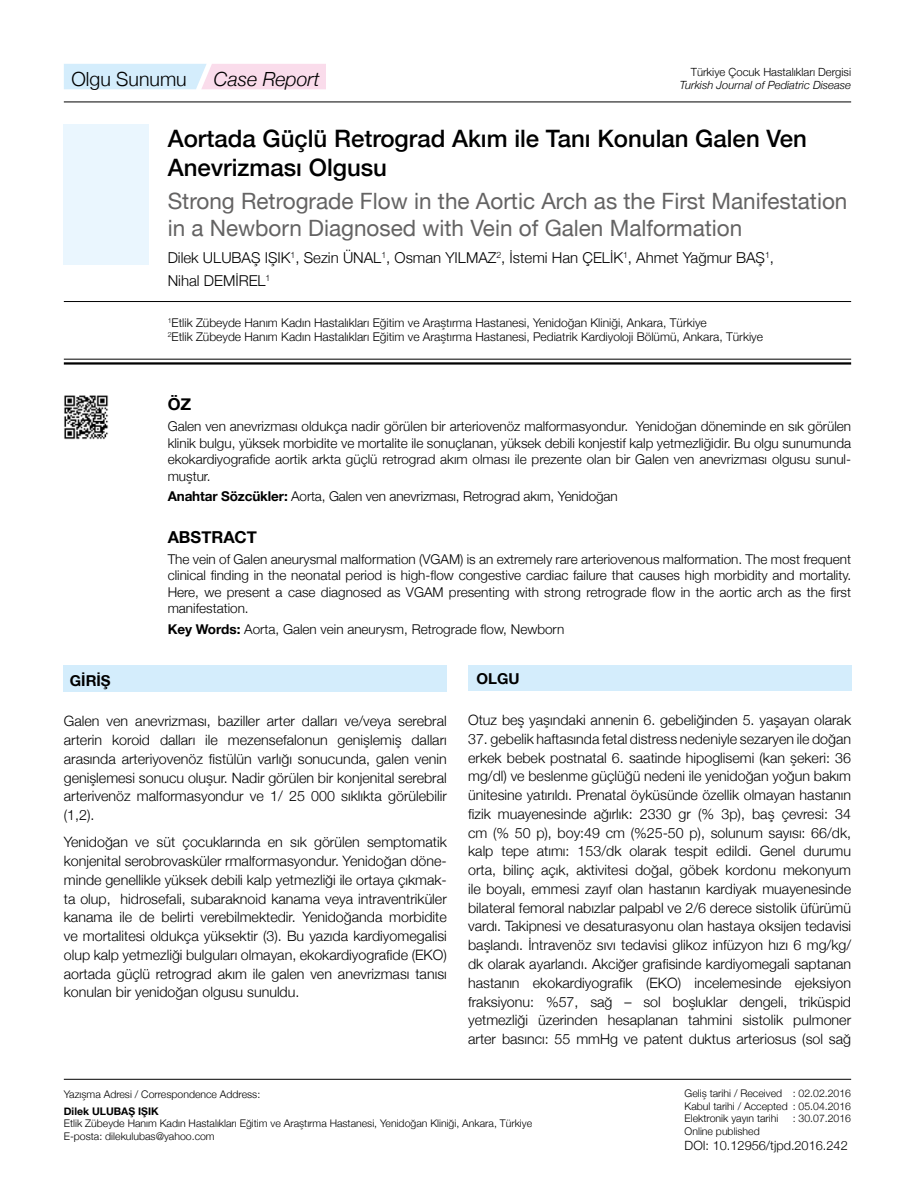
<style>
.page{position:relative;width:915px;height:1191px;background:#fff}
.page>*{position:absolute;margin:0;border:0;box-sizing:border-box;transform-origin:0 0}
.t1{font:500 24px/28.8px "Helvetica Neue";color:#000}
.t2{font:22.5px/27px "Helvetica Neue";color:#646363}
.t3{font:300 19.5px "Helvetica Neue";color:#000}
.t4{font:italic 300 19.5px "Helvetica Neue";color:#000}
.t5{font:700 16.5px "Helvetica Neue";color:#000}
.t6{font:300 15px/22.5px "Helvetica Neue";color:#000}
.t7{font:700 15px "Helvetica Neue";color:#000}
.t8{font:300 14.25px/18.8px "Helvetica Neue";color:#000;text-align:justify}
.t9{font:300 13.5px/16.5px "Helvetica Neue";color:#000;text-align:justify}
.t10{font:300 12.75px "Helvetica Neue";color:#000}
.t11{font:300 12px/14.4px "Helvetica Neue";color:#000}
.t12{font:italic 300 11.25px "Helvetica Neue";color:#000}
.t13{font:300 11.25px "Helvetica Neue";color:#000}
.t14{font:300 10.5px/12.6px "Helvetica Neue";color:#000}
.t15{font:700 10.5px "Helvetica Neue";color:#000}
.s1{font-weight:700}
</style>
<div class="page">
<hr style="left:64px;top:1079px;width:786px;height:1px;background:#000">
<hr style="left:64px;top:102px;width:786px;height:1px;background:#000">
<svg style="left:64px;top:64px;width:262px;height:25px;background:#e6e5f4"></svg>
<div style="left:468px;top:665px;width:382px;height:26px;background:#d4edfc"></div>
<div style="left:64px;top:665px;width:382px;height:27px;background:#d4edfc"></div>
<hr style="left:64px;top:301px;width:786px;height:1px;background:#000">
<div style="left:64px;top:124px;width:85px;height:140px;background:#eaf6fe"></div>
<hr style="left:64px;top:362px;width:786px;height:2px;background:#000">
<hr style="left:64px;top:359px;width:786px;height:1px;background:#000">
<img style="left:64px;top:395px;width:45px;height:44px">
<h3 class="t3" style="left:71px;top:63px;width:117px">Olgu Sunumu</h3>
<h3 class="t4" style="left:214px;top:64px;width:107px">Case Report</h3>
<p class="t13" style="left:690px;top:63px;width:162px">Türkiye Çocuk Hastalıkları Dergisi</p>
<p class="t12" style="left:679px;top:76px;width:173px">Turkish Journal of Pediatric Disease</p>
<h1 class="t1" style="left:168px;top:122px;width:640px">Aortada Güçlü Retrograd Akım ile Tanı Konulan Galen Ven<br>Anevrizması Olgusu</h1>
<h2 class="t2" style="left:168px;top:189px;width:681px">Strong Retrograde Flow in the Aortic Arch as the First Manifestation in a Newborn Diagnosed with Vein of Galen Malformation</h2>
<p class="t6" style="left:168px;top:245px;width:607px">Dilek ULUBAŞ IŞIK<sup>1</sup>, Sezin ÜNAL<sup>1</sup>, Osman YILMAZ<sup>2</sup>, İstemi Han ÇELİK<sup>1</sup>, Ahmet Yağmur BAŞ<sup>1</sup>,<br>Nihal DEMİREL<sup>1</sup></p>
<p class="t11" style="left:168px;top:314px;width:596px"><sup>1</sup>Etlik Zübeyde Hanım Kadın Hastalıkları Eğitim ve Araştırma Hastanesi, Yenidoğan Kliniği, Ankara, Türkiye<br><sup>2</sup>Etlik Zübeyde Hanım Kadın Hastalıkları Eğitim ve Araştırma Hastanesi, Pediatrik Kardiyoloji Bölümü, Ankara, Türkiye</p>
<p class="t5" style="left:168px;top:391px;width:25px">ÖZ</p>
<p class="t9" style="left:168px;top:417px;width:684px">Galen ven anevrizması oldukça nadir görülen bir arteriovenöz malformasyondur. Yenidoğan döneminde en sık görülen klinik bulgu, yüksek morbidite ve mortalite ile sonuçlanan, yüksek debili konjestif kalp yetmezliğidir. Bu olgu sunumunda ekokardiyografide aortik arkta güçlü retrograd akım olması ile prezente olan bir Galen ven anevrizması olgusu sunul&shy;muştur.</p>
<p class="t9" style="left:168px;top:487px;width:451px"><span class="s1">Anahtar Sözcükler:</span> Aorta, Galen ven anevrizması, Retrograd akım, Yenidoğan</p>
<p class="t5" style="left:168px;top:524px;width:91px">ABSTRACT</p>
<p class="t9" style="left:168px;top:550px;width:684px">The vein of Galen aneurysmal malformation (VGAM) is an extremely rare arteriovenous malformation. The most frequent clinical finding in the neonatal period is high-flow congestive cardiac failure that causes high morbidity and mortality.<br>Here, we present a case diagnosed as VGAM presenting with strong retrograde flow in the aortic arch as the first manifestation.</p>
<p class="t9" style="left:168px;top:620px;width:398px"><span class="s1">Key Words:</span> Aorta, Galen vein aneurysm, Retrograde flow, Newborn</p>
<p class="t7" style="left:70px;top:669px;width:42px">GİRİŞ</p>
<p class="t8" style="left:64px;top:710px;width:384px">Galen ven anevrizması, baziller arter dalları ve/veya serebral arterin koroid dalları ile mezensefalonun genişlemiş dalları arasında arteriyovenöz fistülün varlığı sonucunda, galen venin genişlemesi sonucu oluşur. Nadir görülen bir konjenital serebral arterivenöz malformasyondur ve 1/ 25 000 sıklıkta görülebilir (1,2).</p>
<p class="t8" style="left:64px;top:832px;width:384px">Yenidoğan ve süt çocuklarında en sık görülen semptomatik konjenital serobrovasküler rmalformasyondur. Yenidoğan döne&shy;minde genellikle yüksek debili kalp yetmezliği ile ortaya çıkmak&shy;ta olup, hidrosefali, subaraknoid kanama veya intraventriküler kanama ile de belirti verebilmektedir. Yenidoğanda morbidite ve mortalitesi oldukça yüksektir (3). Bu yazıda kardiyomegalisi olup kalp yetmezliği bulguları olmayan, ekokardiyografide (EKO) aortada güçlü retrograd akım ile galen ven anevrizması tanısı konulan bir yenidoğan olgusu sunuldu.</p>
<p class="t7" style="left:476px;top:666px;width:45px">OLGU</p>
<p class="t8" style="left:468px;top:709px;width:384px">Otuz beş yaşındaki annenin 6. gebeliğinden 5. yaşayan olarak</p>
<p class="t8" style="left:468px;top:728px;width:384px">37. gebelik haftasında fetal distress nedeniyle sezaryen ile doğan erkek bebek postnatal 6. saatinde hipoglisemi (kan şekeri: 36 mg/dl) ve beslenme güçlüğü nedeni ile yenidoğan yoğun bakım ünitesine yatırıldı. Prenatal öyküsünde özellik olmayan hastanın fizik muayenesinde ağırlık: 2330 gr (% 3p), baş çevresi: 34 cm (% 50 p), boy:49 cm (%25-50 p), solunum sayısı: 66/dk, kalp tepe atımı: 153/dk olarak tespit edildi. Genel durumu orta, bilinç açık, aktivitesi doğal, göbek kordonu mekonyum ile boyalı, emmesi zayıf olan hastanın kardiyak muayenesinde bilateral femoral nabızlar palpabl ve 2/6 derece sistolik üfürümü vardı. Takipnesi ve desaturasyonu olan hastaya oksijen tedavisi başlandı. İntravenöz sıvı tedavisi glikoz infüzyon hızı 6 mg/kg/ dk olarak ayarlandı. Akciğer grafisinde kardiyomegali saptanan hastanın ekokardiyografik (EKO) incelemesinde ejeksiyon fraksiyonu: %57, sağ – sol boşluklar dengeli, triküspid yetmezliği üzerinden hesaplanan tahmini sistolik pulmoner arter basıncı: 55 mmHg ve patent duktus arteriosus (sol sağ</p>
<p class="t14" style="left:64px;top:1087px;width:198px">Yazışma Adresi / Correspondence Address:</p>
<p class="t15" style="left:64px;top:1102px;width:96px">Dilek ULUBAŞ IŞIK</p>
<p class="t14" style="left:64px;top:1116px;width:469px">Etlik Zübeyde Hanım Kadın Hastalıkları Eğitim ve Araştırma Hastanesi, Yenidoğan Kliniği, Ankara, Türkiye<br>E-posta: dilekulubas@yahoo.com</p>
<p class="t14" style="left:684px;top:1086px;width:168px;text-align:justify">Geliş tarihi / Received : 02.02.2016<br>Kabul tarihi / Accepted : 05.04.2016<br>Elektronik yayın tarihi</p>
<p class="t14" style="left:792px;top:1111px;width:60px">: 30.07.2016</p>
<p class="t14" style="left:684px;top:1124px;width:77px">Online published</p>
<p class="t10" style="left:684px;top:1135px;width:164px">DOI: 10.12956/tjpd.2016.242</p>
</div>
